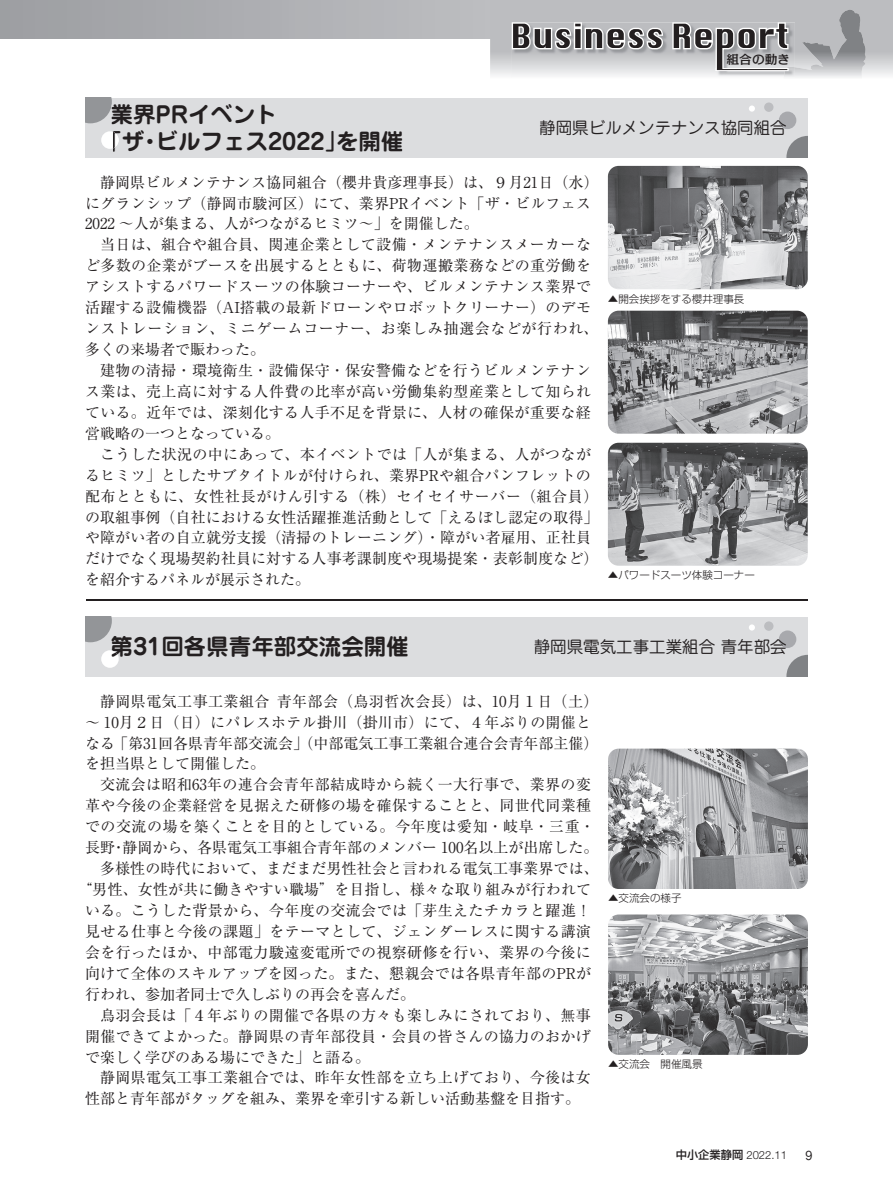
<style>
.page{position:relative;width:893px;height:1191px;background:#fff}
.page>*{position:absolute;margin:0;border:0;box-sizing:border-box;transform-origin:0 0}
.t1{font:700 22.5px "Jun 501 Pro";color:#231f20}
.t2{font:16.5px "Jun 201 Pro";color:#231f20}
.t3{font:15px/21px "Ryumin Pro";letter-spacing:.02em;color:#231f20}
.t4{font:15px/20.9px "Ryumin Pro";color:#231f20}
.t5{font:500 12.45px "Gothic BBB Pro";color:#231f20;scale:.88 1}
.t6{font:500 12.15px "Kakumin Pro";color:#231f20;scale:1.05 1}
.t7{font:300 11.25px "Helvetica Neue LT";color:#231f20}
.t8{font:300 10.5px "Shin Go Pro";color:#231f20}
.s1{font-family:"Shin Go Pro";font-weight:500}
</style>
<div class="page">
<hr style="left:86px;top:600px;width:722px;height:1px;background:#231f20">
<div style="left:85px;top:98px;width:723px;height:59px;background:#dcdddf"></div>
<div style="left:101px;top:131px;width:18px;height:18px;background:#fff;border-radius:50%"></div>
<div style="left:779px;top:112px;width:17px;height:17px;background:#a8a9ad;border-radius:50%"></div>
<div style="left:764px;top:102px;width:9px;height:10px;background:#bcbdc0;border-radius:50%"></div>
<div style="left:749px;top:105px;width:6px;height:7px;background:#fff;border-radius:50%"></div>
<svg style="left:85px;top:98px;width:27px;height:26px"></svg>
<svg style="left:779px;top:120px;width:29px;height:37px"></svg>
<div style="left:85px;top:617px;width:723px;height:59px;background:#dcdddf"></div>
<div style="left:101px;top:650px;width:18px;height:18px;background:#fff;border-radius:50%"></div>
<div style="left:779px;top:630px;width:17px;height:18px;background:#a8a9ad;border-radius:50%"></div>
<div style="left:764px;top:621px;width:9px;height:10px;background:#bcbdc0;border-radius:50%"></div>
<svg style="left:749px;top:624px;width:6px;height:6px"></svg>
<svg style="left:85px;top:617px;width:34px;height:40px"></svg>
<svg style="left:779px;top:638px;width:29px;height:38px"></svg>
<img style="left:608px;top:311px;width:200px;height:123px">
<img style="left:608px;top:443px;width:200px;height:123px">
<img style="left:608px;top:166px;width:200px;height:123px">
<img style="left:608px;top:914px;width:200px;height:140px">
<img style="left:608px;top:748px;width:200px;height:141px">
<div style="left:0;top:0;width:490px;height:38px;background:linear-gradient(to right,#9c9ea2,#bdbdc1)"></div>
<svg style="left:490px;top:0;width:403px;height:78px;background:#b6b6b9"></svg>
<h1 class="t1" style="left:111px;top:96px;width:169px">業界PRイベント</h1>
<h1 class="t1" style="left:99px;top:123px;width:46px">「ザ</h1>
<h1 class="t1" style="left:156px;top:123px;width:193px">ビルフェス2022」</h1>
<h1 class="t1" style="left:336px;top:123px;width:69px">を開催</h1>
<h1 class="t1" style="left:139px;top:123px;width:24px">・</h1>
<p class="t6" style="left:726px;top:50px;width:62px">組合の動き</p>
<p class="t2" style="left:539px;top:114px;width:249px">静岡県ビルメンテナンス協同組合</p>
<p class="t3" style="left:85px;top:170px;width:515px;text-indent:15px">静岡県ビルメンテナンス協同組合（櫻井貴彦理事長）は、９月21日（水(にグランシップ（静岡市駿河区）にて、業界PRイベント「ザ・ビルフェス<br>2022 ～人が集まる、人がつながるヒミツ～」を開催した。</p>
<p class="t3" style="left:85px;top:233px;width:515px;text-indent:15px">当日は、組合や組合員、関連企業として設備・メンテナンスメーカーなど多数の企業がブースを出展するとともに、荷物運搬業務などの重労働をアシストするパワードスーツの体験コーナーや、ビルメンテナンス業界で活躍する設備機器（AI搭載の最新ドローンやロボットクリーナー）のデモンストレーション、ミニゲームコーナー、お楽しみ抽選会などが行われ、多くの来場者で賑わった。</p>
<p class="t3" style="left:85px;top:359px;width:508px;text-align:justify;text-indent:15px">建物の清掃・環境衛生・設備保守・保安警備などを行うビルメンテナンス業は、売上高に対する人件費の比率が高い労働集約型産業として知られている。近年では、深刻化する人手不足を背景に、人材の確保が重要な経営戦略の一つとなっている。</p>
<p class="t3" style="left:85px;top:442px;width:515px;text-indent:15px">こうした状況の中にあって、本イベントでは「人が集まる、人がつながるヒミツ」としたサブタイトルが付けられ、業界PRや組合パンフレットの配布とともに、女性社長がけん引する（株）セイセイサーバー（組合員(の取組事例（自社における女性活躍推進活動として「えるぼし認定の取得「や障がい者の自立就労支援（清掃のトレーニング）・障がい者雇用、正社員だけでなく現場契約社員に対する人事考課制度や現場提案・表彰制度など(を紹介するパネルが展示された。</p>
<p class="t8" style="left:608px;top:290px;width:138px">▲開会挨拶をする櫻井理事長</p>
<p class="t8" style="left:608px;top:566px;width:148px">▲パワードスーツ体験コーナー</p>
<h1 class="t1" style="left:111px;top:628px;width:300px">第31回各県青年部交流会開催</h1>
<p class="t2" style="left:534px;top:633px;width:254px">静岡県電気工事工業組合青年部会</p>
<p class="t3" style="left:277px;top:689px;width:323px">青年部会（鳥羽哲次会長）は、10月１日（土(</p>
<p class="t4" style="left:85px;top:689px;width:515px;text-indent:15px">静岡県電気工事工業組合<br>～ 10月２日（日）にパレスホテル掛川（掛川市）にて、４年ぶりの開催となる「第31回各県青年部交流会」（中部電気工事工業組合連合会青年部主催(を担当県として開催した。</p>
<p class="t3" style="left:100px;top:773px;width:492px">交流会は昭和63年の連合会青年部結成時から続く一大行事で、業界の変</p>
<p class="t3" style="left:85px;top:794px;width:508px">革や今後の企業経営を見据えた研修の場を確保することと、同世代同業種</p>
<p class="t3" style="left:85px;top:815px;width:511px">での交流の場を築くことを目的としている。今年度は愛知・岐阜・三重・</p>
<p class="t4" style="left:123px;top:836px;width:477px">静岡から、各県電気工事組合青年部のメンバー 100名以上が出席した。</p>
<p class="t3" style="left:85px;top:836px;width:31px">長野</p>
<p class="t3" style="left:100px;top:857px;width:500px">多様性の時代において、まだまだ男性社会と言われる電気工事業界では、</p>
<p class="t3" style="left:78px;top:878px;width:515px">“男性、女性が共に働きやすい職場”を目指し、様々な取り組みが行われて</p>
<p class="t3" style="left:85px;top:899px;width:507px">いる。こうした背景から、今年度の交流会では「芽生えたチカラと躍進!</p>
<p class="t3" style="left:85px;top:919px;width:508px">見せる仕事と今後の課題」をテーマとして、ジェンダーレスに関する講演</p>
<p class="t3" style="left:85px;top:940px;width:507px">会を行ったほか、中部電力駿遠変電所での視察研修を行い、業界の今後に</p>
<p class="t3" style="left:85px;top:961px;width:508px">向けて全体のスキルアップを図った。また、懇親会では各県青年部のPRが</p>
<p class="t4" style="left:85px;top:982px;width:332px">行われ、参加者同士で久しぶりの再会を喜んだ。</p>
<p class="t3" style="left:100px;top:1003px;width:492px">鳥羽会長は「４年ぶりの開催で各県の方々も楽しみにされており、無事</p>
<p class="t3" style="left:85px;top:1024px;width:507px">開催できてよかった。静岡県の青年部役員・会員の皆さんの協力のおかげ</p>
<p class="t4" style="left:85px;top:1045px;width:287px">で楽しく学びのある場にできた」と語る。</p>
<p class="t3" style="left:100px;top:1066px;width:492px">静岡県電気工事工業組合では、昨年女性部を立ち上げており、今後は女</p>
<p class="t4" style="left:85px;top:1087px;width:497px">性部と青年部がタッグを組み、業界を牽引する新しい活動基盤を目指す。</p>
<p class="t3" style="left:111px;top:836px;width:16px">・</p>
<p class="t8" style="left:608px;top:890px;width:75px">▲交流会の様子</p>
<p class="t8" style="left:608px;top:1055px;width:96px">▲交流会　開催風景</p>
<p class="t7" style="left:676px;top:1148px;width:113px"><span class="s1">中小企業静岡</span> 2022.11</p>
<p class="t5" style="left:805px;top:1145px;width:9px">9</p>
</div>
